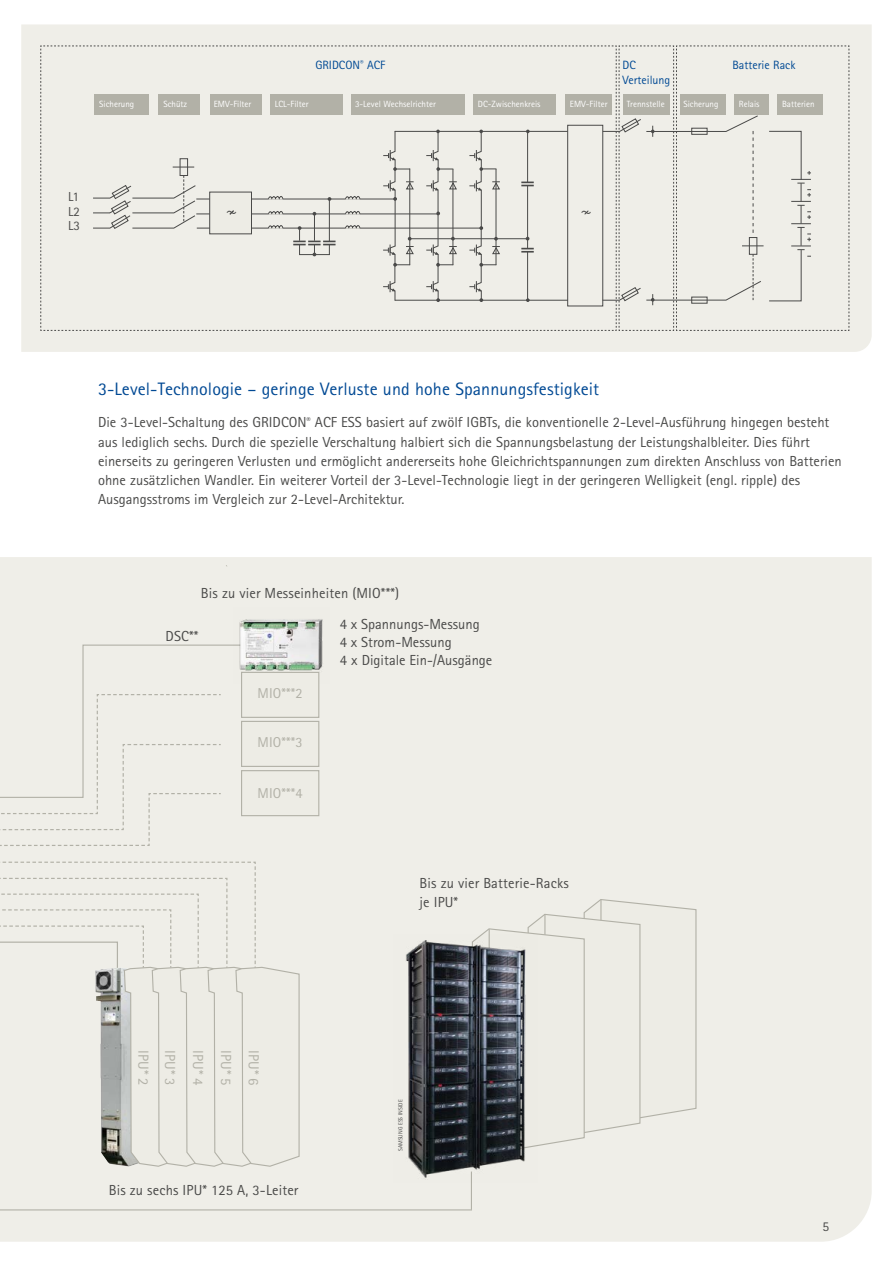
<style>
.page{position:relative;width:893px;height:1263px;background:#fff}
.page>*{position:absolute;margin:0;border:0;box-sizing:border-box;transform-origin:0 0}
.Haupttext{font:18px "Rotis Sans Serif Pro Cyr";letter-spacing:.005em;color:#004994}
.Haupttext-2{font:14.55px/19.2px "Rotis Sans Serif Pro Cyr";color:#4a4a49}
.t1{font:14.55px "Rotis Sans Serif Pro Cyr";letter-spacing:.01em;color:#b2b1a7}
.t2{font:14.25px "Rotis Sans Serif Pro Cyr";letter-spacing:.01em;color:#b2b1a7}
.t3{font:13.5px "Rotis Sans Serif Pro Cyr";color:#4a4a49}
.Headline29{font:13.05px "Rotis Sans Serif Pro Cyr";color:#4a4a49}
.Headline29-2{font:12px/15px "Rotis Sans Serif Pro Cyr";color:#004994}
.Headline29-3{font:9px "Rotis Sans Serif Pro Cyr";color:#fff}
.Headline29-4{font:5.85px "Rotis Sans Serif Pro Cyr";color:#4a4a49}
</style>
<div class="page">
<div style="left:0;top:557px;width:872px;height:685px;background:#efeee8"></div>
<div style="left:21px;top:24px;width:851px;height:328px;background:#efeee8"></div>
<svg style="left:224px;top:563px;width:5px;height:5px"></svg>
<svg style="left:0;top:861px;width:300px;height:306px;background:#e7e6e0"></svg>
<img style="left:234px;top:607px;width:96px;height:77px">
<div style="left:0;top:644px;width:242px;height:203px;background:#efeee8"></div>
<div style="left:241px;top:672px;width:78px;height:46px;background:#edece5;border:1px solid #b2b1a7"></div>
<div style="left:241px;top:721px;width:78px;height:46px;background:#edece5;border:1px solid #b2b1a7"></div>
<div style="left:241px;top:770px;width:78px;height:46px;background:#edece5;border:1px solid #b2b1a7"></div>
<hr style="left:0;top:1209px;width:472px;height:1px;background:#b2b1a7">
<hr style="left:471px;top:1171px;width:1px;height:39px;background:#b2b1a7">
<div style="left:471px;top:898px;width:226px;height:257px;background:#edece5"></div>
<hr style="left:488px;top:929px;width:2px;height:225px;background:#b2b1a7">
<img style="left:393px;top:934px;width:144px;height:249px">
<svg style="left:41px;top:45px;width:809px;height:286px;background:#e6e5df"></svg>
<p class="Headline29-2" style="left:315px;top:58px;width:71px">GRIDCON<sup>®</sup> ACF</p>
<p class="Headline29-2" style="left:623px;top:58px;width:49px">DC<br>Verteilung</p>
<p class="Headline29-2" style="left:732px;top:58px;width:65px">Batterie Rack</p>
<p class="Headline29-3" style="left:99px;top:99px;width:36px">Sicherung</p>
<p class="Headline29-3" style="left:163px;top:99px;width:25px">Schütz</p>
<p class="Headline29-3" style="left:214px;top:99px;width:39px">EMV-Filter</p>
<p class="Headline29-3" style="left:275px;top:99px;width:35px">LCL-Filter</p>
<p class="Headline29-3" style="left:355px;top:99px;width:82px">3-Level Wechselrichter</p>
<p class="Headline29-3" style="left:478px;top:99px;width:64px">DC-Zwischenkreis</p>
<p class="Headline29-3" style="left:570px;top:99px;width:39px">EMV-Filter</p>
<p class="Headline29-3" style="left:627px;top:99px;width:39px">Trennstelle</p>
<p class="Headline29-3" style="left:683px;top:98px;width:36px">Sicherung</p>
<p class="Headline29-3" style="left:739px;top:98px;width:22px">Relais</p>
<p class="Headline29-3" style="left:782px;top:98px;width:34px">Batterien</p>
<p class="Headline29" style="left:68px;top:189px;width:12px">L1</p>
<p class="Headline29" style="left:68px;top:204px;width:13px">L2</p>
<p class="Headline29" style="left:68px;top:218px;width:13px">L3</p>
<p class="Haupttext" style="left:98px;top:378px;width:503px">3-Level-Technologie – geringe Verluste und hohe Spannungsfestigkeit</p>
<p class="Haupttext-2" style="left:98px;top:413px;width:745px">Die 3-Level-Schaltung des GRIDCON<sup>®</sup> ACF ESS basiert auf zwölf IGBTs, die konventionelle 2-Level-Ausführung hingegen besteht aus lediglich sechs. Durch die spezielle Verschaltung halbiert sich die Spannungsbelastung der Leistungshalbleiter. Dies führt einerseits zu geringeren Verlusten und ermöglicht andererseits hohe Gleichrichtspannungen zum direkten Anschluss von Batterien ohne zusätzlichen Wandler. Ein weiterer Vorteil der 3-Level-Technologie liegt in der geringeren Welligkeit (engl. ripple) des Ausgangsstroms im Vergleich zur 2-Level-Architektur.</p>
<p class="Haupttext-2" style="left:201px;top:584px;width:200px">Bis zu vier Messeinheiten (MIO***)</p>
<p class="Haupttext-2" style="left:340px;top:615px;width:141px">4 x Spannungs-Messung</p>
<p class="Haupttext-2" style="left:340px;top:633px;width:113px">4 x Strom-Messung</p>
<p class="Haupttext-2" style="left:340px;top:651px;width:154px">4 x Digitale Ein-/Ausgänge</p>
<p class="Haupttext-2" style="left:165px;top:627px;width:34px">DSC**</p>
<p class="t2" style="left:258px;top:684px;width:47px">MIO***2</p>
<p class="t2" style="left:258px;top:734px;width:47px">MIO***3</p>
<p class="t2" style="left:258px;top:784px;width:47px">MIO***4</p>
<p class="t1" style="left:152px;top:1050px;width:37px;rotate:90deg">IPU* 2</p>
<p class="t1" style="left:179px;top:1050px;width:37px;rotate:90deg">IPU* 3</p>
<p class="t1" style="left:207px;top:1050px;width:37px;rotate:90deg">IPU* 4</p>
<p class="t1" style="left:234px;top:1050px;width:37px;rotate:90deg">IPU* 5</p>
<p class="t1" style="left:262px;top:1050px;width:37px;rotate:90deg">IPU* 6</p>
<p class="Haupttext-2" style="left:109px;top:1180px;width:191px">Bis zu sechs IPU* 125 A, 3-Leiter</p>
<p class="Haupttext-2" style="left:420px;top:873px;width:151px">Bis zu vier Batterie-Racks je IPU*</p>
<p class="Headline29-4" style="left:397px;top:1151px;width:53px;rotate:-90deg">SAMSUNG ESS INSIDE</p>
<p class="t3" style="left:822px;top:1218px;width:8px">5</p>
</div>
